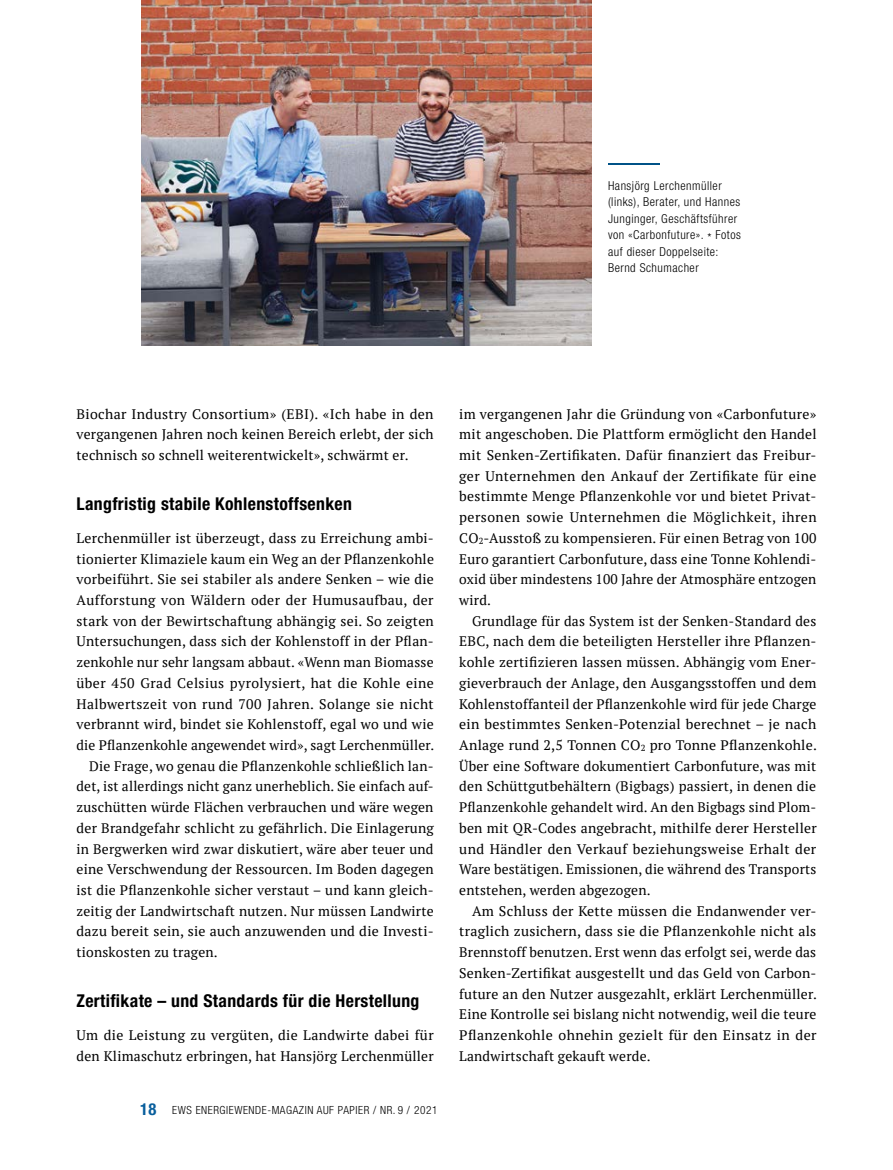
<style>
.page{position:relative;width:893px;height:1170px;background:#fff}
.page>*{position:absolute;margin:0;border:0;box-sizing:border-box;transform-origin:0 0}
.t1{font:700 condensed 17.7px "Helvetica Neue LT Std";letter-spacing:.02em;color:#000}
.t2{font:13.8px/20.7px "PT Serif";letter-spacing:.015em;color:#000;text-align:justify}
.t3{font:300 condensed 12.3px/16.5px "Helvetica Neue LT Std";letter-spacing:.04em;color:#000}
.t4{font:300 condensed 11.25px "Helvetica Neue LT Std";letter-spacing:.05em;color:#000}
.s1{font-weight:700;font-size:16.5px;color:#095f9d}
</style>
<div class="page">
<img style="left:141px;top:0;width:450px;height:345px">
<hr style="left:608px;top:163px;width:51px;height:1px;background:#005287">
<p class="t3" style="left:608px;top:177px;width:134px">Hansjörg Lerchenmüller (links), Berater, und Hannes<br>Junginger, Geschäftsführer von «Carbonfuture». * Fotos auf dieser Doppelseite:<br>Bernd Schumacher</p>
<p class="t2" style="left:77px;top:403px;width:359px">Biochar Industry Consortium» (EBI). «Ich habe in den vergangenen Jahren noch keinen Bereich erlebt, der sich technisch so schnell weiterentwickelt», schwärmt er.</p>
<p class="t1" style="left:77px;top:492px;width:277px">Langfristig stabile Kohlenstoffsenken</p>
<p class="t2" style="left:77px;top:527px;width:359px">Lerchenmüller ist überzeugt, dass zu Erreichung ambi-</p>
<p class="t2" style="left:77px;top:548px;width:359px">tionierter Klimaziele kaum ein Weg an der Pflanzenkohle</p>
<p class="t2" style="left:77px;top:569px;width:359px">vorbeiführt. Sie sei stabiler als andere Senken – wie die</p>
<p class="t2" style="left:77px;top:589px;width:359px">Aufforstung von Wäldern oder der Humusaufbau, der</p>
<p class="t2" style="left:77px;top:610px;width:359px">stark von der Bewirtschaftung abhängig sei. So zeigten</p>
<p class="t2" style="left:77px;top:631px;width:359px">Untersuchungen, dass sich der Kohlenstoff in der Pflan-</p>
<p class="t2" style="left:77px;top:651px;width:359px">zenkohle nur sehr langsam abbaut. «Wenn man Biomasse</p>
<p class="t2" style="left:77px;top:672px;width:359px">über 450 Grad Celsius pyrolysiert, hat die Kohle eine</p>
<p class="t2" style="left:77px;top:693px;width:359px">Halbwertszeit von rund 700 Jahren. Solange sie nicht</p>
<p class="t2" style="left:77px;top:713px;width:359px">verbrannt wird, bindet sie Kohlenstoff, egal wo und wie</p>
<p class="t2" style="left:77px;top:734px;width:359px">die Pflanzenkohle angewendet wird», sagt Lerchenmüller.</p>
<p class="t2" style="left:89px;top:755px;width:346px">Die Frage, wo genau die Pflanzenkohle schließlich lan-</p>
<p class="t2" style="left:77px;top:776px;width:359px">det, ist allerdings nicht ganz unerheblich. Sie einfach auf-</p>
<p class="t2" style="left:77px;top:796px;width:358px">zuschütten würde Flächen verbrauchen und wäre wegen</p>
<p class="t2" style="left:77px;top:817px;width:359px">der Brandgefahr schlicht zu gefährlich. Die Einlagerung</p>
<p class="t2" style="left:77px;top:838px;width:359px">in Bergwerken wird zwar diskutiert, wäre aber teuer und</p>
<p class="t2" style="left:77px;top:858px;width:359px">eine Verschwendung der Ressourcen. Im Boden dagegen</p>
<p class="t2" style="left:77px;top:879px;width:359px">ist die Pflanzenkohle sicher verstaut – und kann gleich-</p>
<p class="t2" style="left:77px;top:900px;width:359px">zeitig der Landwirtschaft nutzen. Nur müssen Landwirte</p>
<p class="t2" style="left:77px;top:920px;width:359px">dazu bereit sein, sie auch anzuwenden und die Investi-</p>
<p class="t2" style="left:77px;top:941px;width:143px">tionskosten zu tragen.</p>
<p class="t1" style="left:77px;top:989px;width:344px">Zertifikate – und Standards für die Herstellung</p>
<p class="t2" style="left:77px;top:1024px;width:359px">Um die Leistung zu vergüten, die Landwirte dabei für den Klimaschutz erbringen, hat Hansjörg Lerchenmüller</p>
<p class="t4" style="left:140px;top:1102px;width:299px"><span class="s1">18</span> EWS ENERGIEWENDE-MAGAZIN AUF PAPIER / NR. 9 / 2021</p>
<p class="t2" style="left:459px;top:403px;width:359px">im vergangenen Jahr die Gründung von «Carbonfuture» mit angeschoben. Die Plattform ermöglicht den Handel mit Senken-Zertifikaten. Dafür finanziert das Freibur&shy;ger Unternehmen den Ankauf der Zertifikate für eine bestimmte Menge Pflanzenkohle vor und bietet Privat&shy;personen sowie Unternehmen die Möglichkeit, ihren CO<sub>2</sub>-Ausstoß zu kompensieren. Für einen Betrag von 100<br>Euro garantiert Carbonfuture, dass eine Tonne Kohlendi&shy;oxid über mindestens 100 Jahre der Atmosphäre entzogen wird.</p>
<p class="t2" style="left:459px;top:610px;width:359px;text-indent:13px">Grundlage für das System ist der Senken-Standard des EBC, nach dem die beteiligten Hersteller ihre Pflanzen&shy;kohle zertifizieren lassen müssen. Abhängig vom Ener&shy;gieverbrauch der Anlage, den Ausgangsstoffen und dem Kohlenstoffanteil der Pflanzenkohle wird für jede Charge ein bestimmtes Senken-Potenzial berechnet – je nach Anlage rund 2,5 Tonnen CO<sub>2</sub> pro Tonne Pflanzenkohle.<br>Über eine Software dokumentiert Carbonfuture, was mit den Schüttgutbehältern (Bigbags) passiert, in denen die Pflanzenkohle gehandelt wird. An den Bigbags sind Plom&shy;ben mit QR-Codes angebracht, mithilfe derer Hersteller und Händler den Verkauf beziehungsweise Erhalt der Ware bestätigen. Emissionen, die während des Transports entstehen, werden abgezogen.</p>
<p class="t2" style="left:459px;top:900px;width:359px;text-indent:13px">Am Schluss der Kette müssen die Endanwender ver&shy;traglich zusichern, dass sie die Pflanzenkohle nicht als Brennstoff benutzen. Erst wenn das erfolgt sei, werde das Senken-Zertifikat ausgestellt und das Geld von Carbon&shy;future an den Nutzer ausgezahlt, erklärt Lerchenmüller.<br>Eine Kontrolle sei bislang nicht notwendig, weil die teure Pflanzenkohle ohnehin gezielt für den Einsatz in der Landwirtschaft gekauft werde.</p>
</div>
